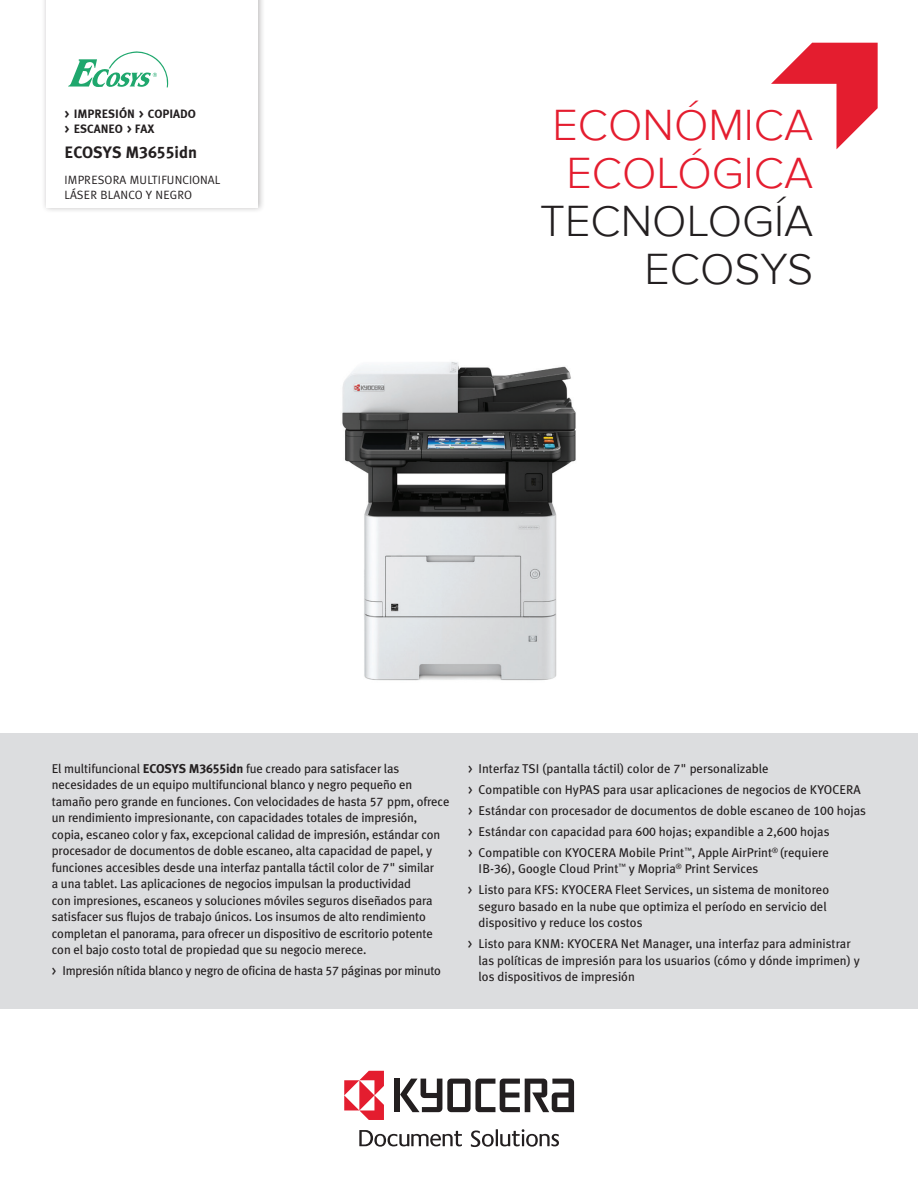
<style>
.page{position:relative;width:918px;height:1188px;background:#fff}
.page>*{position:absolute;margin:0;border:0;box-sizing:border-box;transform-origin:0 0}
.t1{font:300 45px/48px "Proxima Nova";color:#e41d2f;text-align:center}
.t2{font:300 45px/48px "Proxima Nova";color:#231f20;text-align:right}
.t3{font:700 16.5px "Meta Plus";color:#231f20}
.t4{font:12.75px/16.5px "Meta Plus";letter-spacing:-.01em;color:#231f20}
.t5{font:12px/15px "Meta Plus";letter-spacing:.01em;color:#231f20}
.t6{font:12px/15px "Meta Plus Bold Caps";color:#231f20}
.s1{font-family:"Meta Plus Bold Caps";font-weight:400}
.s2{font-weight:700}
.s3{font-family:"Meta Plus Bold Caps"}
.s4{font-family:"Meta Plus Book Caps"}
</style>
<div class="page">
<div style="left:41px;top:0;width:224px;height:214px;background:#231f20;opacity:.3"></div>
<div style="left:46px;top:0;width:212px;height:207px;background:#fff"></div>
<div style="left:394px;top:1079px;width:6px;height:33px;background:#231f20"></div>
<svg style="left:400px;top:1079px;width:174px;height:33px"></svg>
<svg style="left:344px;top:1071px;width:40px;height:49px"></svg>
<svg style="left:471px;top:1129px;width:88px;height:18px"></svg>
<svg style="left:359px;top:1130px;width:103px;height:17px"></svg>
<svg style="left:771px;top:43px;width:107px;height:106px"></svg>
<img style="left:342px;top:362px;width:234px;height:319px">
<svg style="left:68px;top:51px;width:100px;height:37px"></svg>
<div style="left:0;top:733px;width:918px;height:276px;background:#dcdddf"></div>
<p class="t6" style="left:65px;top:106px;width:133px">&gt; IMPRESIÓN &gt; COPIADO &gt; ESCANEO &gt; FAX</p>
<p class="t3" style="left:65px;top:143px;width:134px">ECOSYS M<span class="s1">3655</span>idn</p>
<p class="t5" style="left:65px;top:172px;width:157px">IMPRESORA MULTIFUNCIONAL<br>LÁSER BLANCO Y NEGRO</p>
<h1 class="t1" style="left:553px;top:101px;width:262px">ECONÓMICA<br>ECOLÓGICA</h1>
<h1 class="t2" style="left:540px;top:197px;width:275px">TECNOLOGÍA<br>ECOSYS</h1>
<p class="t4" style="left:52px;top:760px;width:399px">El multifuncional <span class="s2">ECOSYS M</span><span class="s3">3655</span><span class="s2">idn</span> fue creado para satisfacer las necesidades de un equipo multifuncional blanco y negro pequeño en tamaño pero grande en funciones. Con velocidades de hasta <span class="s4">57</span> ppm, ofrece un rendimiento impresionante, con capacidades totales de impresión, copia, escaneo color y fax, excepcional calidad de impresión, estándar con procesador de documentos de doble escaneo, alta capacidad de papel, y funciones accesibles desde una interfaz pantalla táctil color de <span class="s4">7</span>" similar<br>a una tablet. Las aplicaciones de negocios impulsan la productividad<br>con impresiones, escaneos y soluciones móviles seguros diseñados para satisfacer sus flujos de trabajo únicos. Los insumos de alto rendimiento completan el panorama, para ofrecer un dispositivo de escritorio potente con el bajo costo total de propiedad que su negocio merece.</p>
<p class="t4" style="left:52px;top:963px;width:391px"><span class="s4">&gt;</span> Impresión nítida blanco y negro de oficina de hasta <span class="s4">57</span> páginas por minuto</p>
<p class="t4" style="left:468px;top:758px;width:400px;line-height:21px"><span class="s4">&gt;</span> Interfaz TSI (pantalla táctil) color de <span class="s4">7</span>" personalizable<br><span class="s4">&gt;</span> Compatible con HyPAS para usar aplicaciones de negocios de KYOCERA <span class="s4">&gt;</span> Estándar con procesador de documentos de doble escaneo de <span class="s4">100</span> hojas <span class="s4">&gt;</span> Estándar con capacidad para <span class="s4">600</span> hojas; expandible a <span class="s4">2</span>,<span class="s4">600</span> hojas<br><span class="s4">&gt;</span> Compatible con KYOCERA Mobile Print<sup>™</sup>, Apple AirPrint<sup>®</sup> (requiere</p>
<p class="t4" style="left:468px;top:858px;width:363px;line-height:21px;text-indent:11px">IB-<span class="s4">36</span>), Google Cloud Print<sup>™</sup> y Mopria<sup>®</sup> Print Services<br><span class="s4">&gt;</span> Listo para KFS: KYOCERA Fleet Services, un sistema de monitoreo</p>
<p class="t4" style="left:479px;top:898px;width:350px">seguro basado en la nube que optimiza el período en servicio del dispositivo y reduce los costos</p>
<p class="t4" style="left:479px;top:936px;width:383px;text-indent:-11px"><span class="s4">&gt;</span> Listo para KNM: KYOCERA Net Manager, una interfaz para administrar las políticas de impresión para los usuarios (cómo y dónde imprimen) y los dispositivos de impresión</p>
</div>
